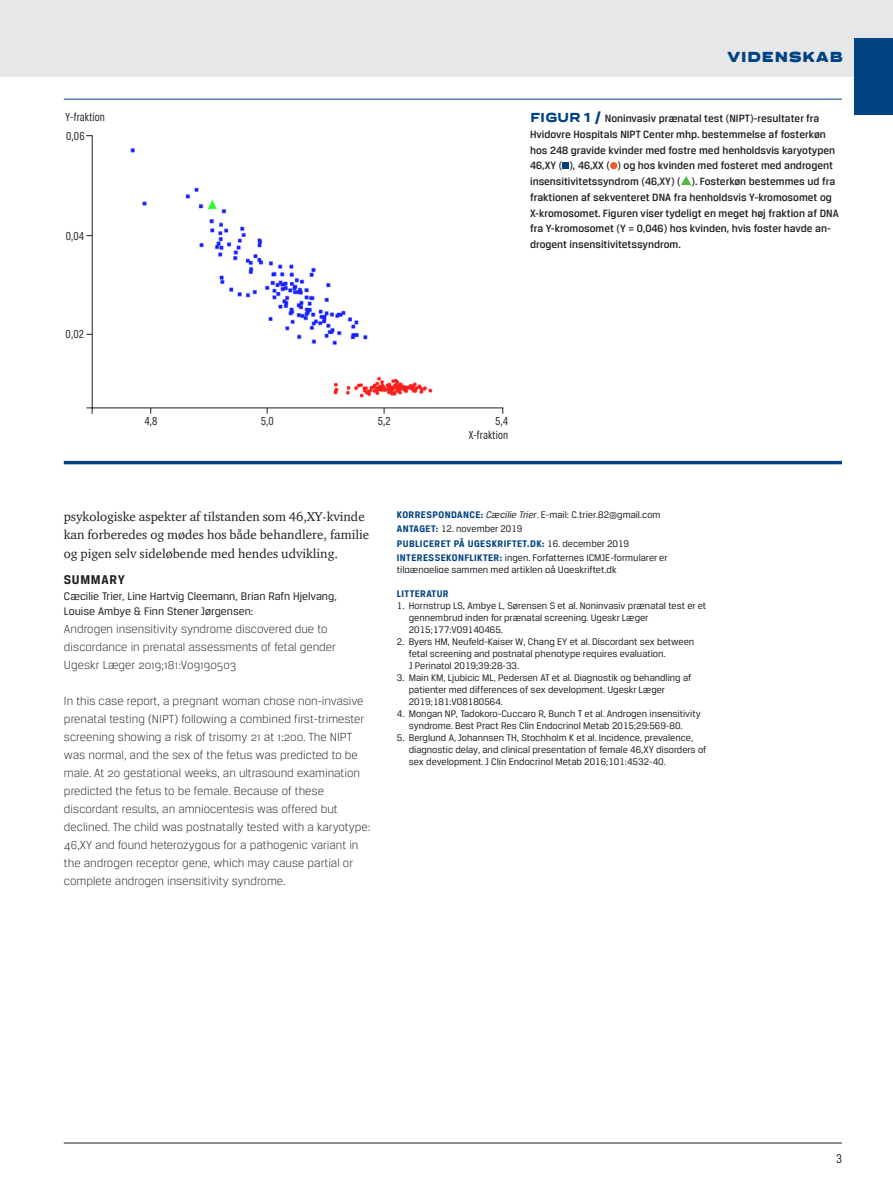
<style>
.page{position:relative;width:893px;height:1191px;background:#fff}
.page>*{position:absolute;margin:0;border:0;box-sizing:border-box;transform-origin:0 0}
.t1{font:900 expanded 15px "Praktika Rnd";letter-spacing:.025em;color:#004282}
.t2{font:700 13.5px "Breuer Text";letter-spacing:.055em;color:#231f20}
.t3{font:13.5px "Breuer Condensed";color:#231f20}
.t4{font:13.05px/18.8px "ITC Charter Com";color:#231f20}
.t5{font:300 12.45px/18px "Breuer Text";color:#231f20}
.t6{font:12.3px "Breuer Condensed";letter-spacing:.01em;color:#231f20}
.t7{font:11.7px/15.8px "Breuer Text";color:#231f20}
.t8{font:500 11.25px/15.8px "Breuer Text";color:#231f20}
.t9{font:10.2px/12px "Breuer Text";color:#231f20}
.t10{font:700 10.2px "Breuer Text";letter-spacing:.04em;color:#004282}
.s1{font-family:"Praktika Rnd";font-weight:800;font-stretch:expanded;font-size:13.5px;color:#004282}
.s2{font-weight:700;color:#004282}
.s3{font-style:italic}
</style>
<div class="page">
<hr style="left:64px;top:1142px;width:778px;height:1px;background:#231f20">
<div style="left:0;top:0;width:893px;height:77px;background:#e6e7e8"></div>
<div style="left:855px;top:38px;width:38px;height:39px;background:#004282"></div>
<div style="left:855px;top:77px;width:38px;height:38px;background:#004282"></div>
<hr style="left:64px;top:99px;width:445px;height:1px;background:#004282">
<hr style="left:509px;top:99px;width:333px;height:1px;background:#004282">
<img style="left:130px;top:148px;width:303px;height:250px">
<div style="left:562px;top:162px;width:7px;height:7px;background:#004282"></div>
<svg style="left:610px;top:162px;width:7px;height:7px"></svg>
<svg style="left:681px;top:176px;width:10px;height:9px"></svg>
<hr style="left:64px;top:461px;width:778px;height:3px;background:#004282">
<p class="t6" style="left:66px;top:110px;width:41px">Y-fraktion</p>
<p class="t6" style="left:66px;top:129px;width:20px">0,06</p>
<p class="t6" style="left:66px;top:229px;width:20px">0,04</p>
<p class="t6" style="left:66px;top:328px;width:20px">0,02</p>
<h1 class="t1" style="left:727px;top:43px;width:117px">VIDENSKAB</h1>
<p class="t8" style="left:530px;top:110px;width:310px"><span class="s1">FIGUR 1 /</span> Noninvasiv prænatal test (NIPT)-resultater fra Hvidovre Hospitals NIPT Center mhp. bestemmelse af fosterkøn hos 248 gravide kvinder med fostre med henholdsvis karyotypen 46,XY ( ), 46,XX ( ) og hos kvinden med fosteret med androgent insensitivitetssyndrom (46,XY) ( ). Fosterkøn bestemmes ud fra fraktionen af sekventeret DNA fra henholdsvis Y-kromosomet og X-kromosomet. Figuren viser tydeligt en meget høj fraktion af DNA fra Y-kromosomet (Y = 0,046) hos kvinden, hvis foster havde an&shy;drogent insensitivitetssyndrom.</p>
<p class="t6" style="left:144px;top:414px;width:15px">4,8</p>
<p class="t6" style="left:261px;top:414px;width:15px">5,0</p>
<p class="t6" style="left:378px;top:414px;width:15px">5,2</p>
<p class="t6" style="left:495px;top:414px;width:15px">5,4</p>
<p class="t6" style="left:469px;top:428px;width:41px">X-fraktion</p>
<p class="t4" style="left:64px;top:506px;width:307px">psykologiske aspekter af tilstanden som 46,XY-kvinde kan forberedes og mødes hos både behandlere, familie og pigen selv sideløbende med hendes udvikling.</p>
<p class="t10" style="left:397px;top:509px;width:13px">KORRES</p>
<p class="t10" style="left:432px;top:509px;width:13px">POND</p>
<p class="t9" style="left:397px;top:508px;width:265px;line-height:14.1px;text-indent:60px"><span class="s2">AN CE:</span> <span class="s3">Cæcilie Trier</span>. E-mail: C.trier.82@gmail.com<br><span class="s2">ANTAGET:</span> 12. november 2019<br><span class="s2">PUBLICERET</span></p>
<p class="t10" style="left:454px;top:537px;width:27px">PÅ UGESKRI</p>
<p class="t9" style="left:507px;top:537px;width:124px"><span class="s2">FTET.DK:</span> 16. december 2019</p>
<p class="t10" style="left:397px;top:551px;width:10px">INTERESSEKON</p>
<p class="t10" style="left:464px;top:551px;width:16px">FLIKTER</p>
<p class="t9" style="left:397px;top:551px;width:272px;text-indent:103px"><span class="s2">:</span> ingen. Forfatternes ICMJE-formularer er tilgængelige sammen med artiklen på Ugeskriftet.dk</p>
<p class="t10" style="left:397px;top:588px;width:53px">LITTERATUR</p>
<p class="t9" style="left:409px;top:599px;width:299px;text-indent:-12px">1. Hornstrup LS, Ambye L, Sørensen S et al. Noninvasiv prænatal test er et gennembrud inden for prænatal screening. Ugeskr Læger<br>2015;177:V09140465.</p>
<p class="t9" style="left:409px;top:635px;width:287px;text-indent:-12px">2. Byers HM, Neufeld-Kaiser W, Chang EY et al. Discordant sex between fetal screening and postnatal phenotype requires evaluation.<br>J Perinatol 2019;39:28-33.</p>
<p class="t9" style="left:409px;top:671px;width:284px;text-indent:-12px">3. Main KM, Ljubicic ML, Pedersen AT et al. Diagnostik og behandling af patienter med differences of sex development. Ugeskr Læger<br>2019;181:V08180564.</p>
<p class="t9" style="left:409px;top:707px;width:294px;text-indent:-12px">4. Mongan NP, Tadokoro-Cuccaro R, Bunch T et al. Androgen insensitivity syndrome. Best Pract Res Clin Endocrinol Metab 2015;29:569-80.</p>
<p class="t9" style="left:409px;top:731px;width:299px;text-indent:-12px">5. Berglund A, Johannsen TH, Stochholm K et al. Incidence, prevalence, diagnostic delay, and clinical presentation of female 46,XY disorders of sex development. J Clin Endocrinol Metab 2016;101:4532-40.</p>
<h2 class="t2" style="left:64px;top:572px;width:54px">SUMMARY</h2>
<p class="t7" style="left:64px;top:587px;width:274px">Cæcilie Trier, Line Hartvig Cleemann, Brian Rafn Hjelvang,<br>Louise Ambye &amp; Finn Stener Jørgensen:</p>
<p class="t5" style="left:64px;top:620px;width:273px">Androgen insensitivity syndrome discovered due to discordance in prenatal assessments of fetal gender<br>Ugeskr Læger 2019;181:V09190503</p>
<p class="t5" style="left:64px;top:692px;width:308px">In this case report, a pregnant woman chose non-invasive prenatal testing (NIPT) following a combined first-trimester screening showing a risk of trisomy 21 at 1:200. The NIPT was normal, and the sex of the fetus was predicted to be male. At 20 gestational weeks, an ultrasound examination predicted the fetus to be female. Because of these discordant results, an amniocentesis was offered but declined. The child was postnatally tested with a karyotype:<br>46,XY and found heterozygous for a pathogenic variant in the androgen receptor gene, which may cause partial or complete androgen insensitivity syndrome.</p>
<h2 class="t3" style="left:836px;top:1150px;width:7px">3</h2>
</div>
